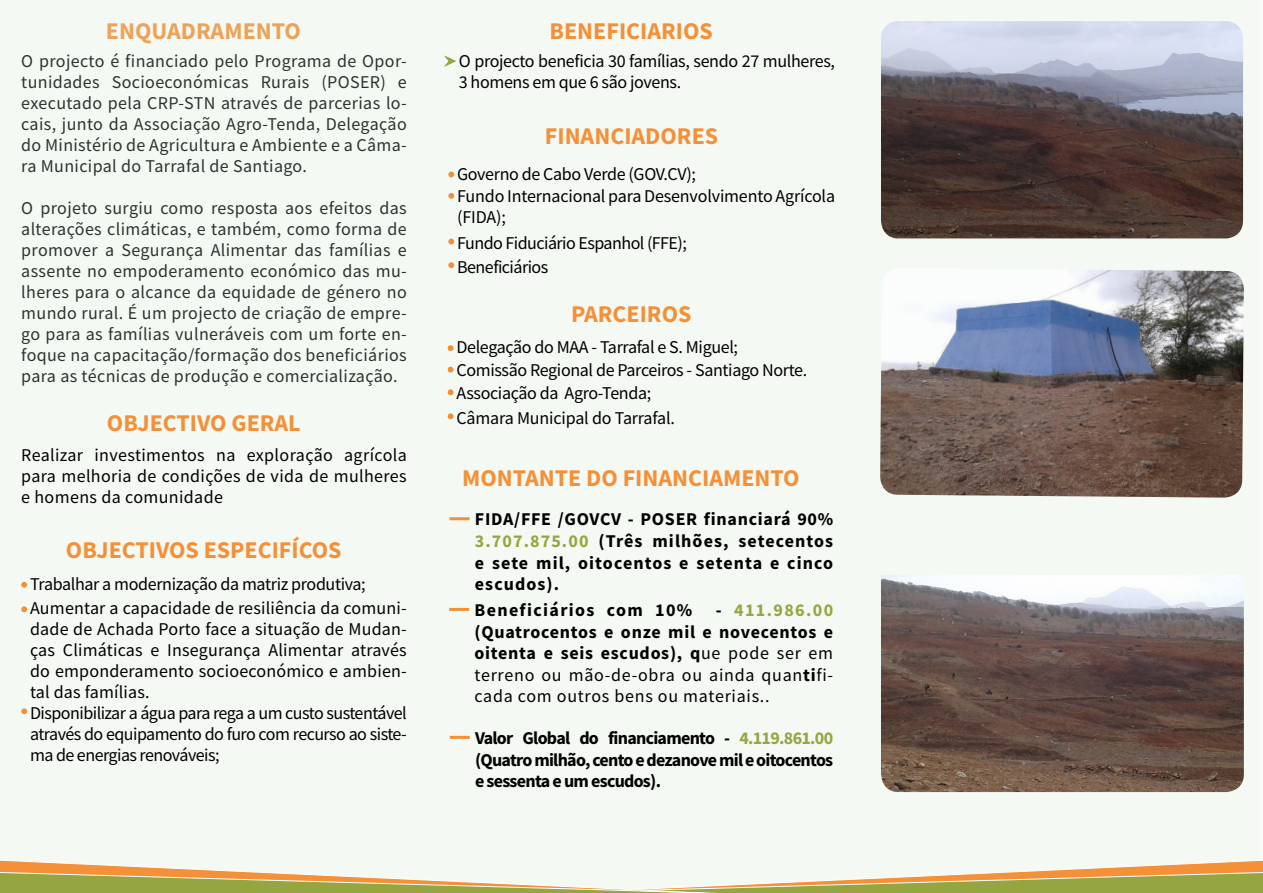
<style>
.page{position:relative;width:1263px;height:893px;background:#fff}
.page>*{position:absolute;margin:0;border:0;box-sizing:border-box;transform-origin:0 0}
.t1{font:700 24px "Source Sans Pro";color:#f49037}
.t2{font:18px/21px "Source Sans Pro";letter-spacing:-.02em;color:#000;text-align:justify}
.t3{font:700 18px/21.6px "Source Sans Pro";letter-spacing:.04em;color:#000;text-align:justify}
.t4{font:700 18px "Source Sans Pro";letter-spacing:.075em;color:#000}
.s1{color:#95a641}
.s2{font-weight:700}
.s3{font-weight:700;color:#95a641}
</style>
<div class="page">
<div style="left:1px;top:1px;width:1261px;height:891px;background:#f5f9f4"></div>
<hr style="left:450px;top:517px;width:20px;height:3px;background:#f49037">
<hr style="left:449px;top:608px;width:20px;height:3px;background:#f49037">
<hr style="left:450px;top:736px;width:20px;height:3px;background:#f49037">
<svg style="left:0;top:860px;width:1263px;height:33px"></svg>
<svg style="left:21px;top:582px;width:6px;height:6px"></svg>
<svg style="left:448px;top:171px;width:6px;height:6px"></svg>
<svg style="left:448px;top:345px;width:5px;height:6px"></svg>
<svg style="left:21px;top:606px;width:6px;height:6px"></svg>
<svg style="left:448px;top:193px;width:6px;height:6px"></svg>
<svg style="left:448px;top:367px;width:5px;height:6px"></svg>
<svg style="left:448px;top:389px;width:5px;height:6px"></svg>
<svg style="left:21px;top:708px;width:6px;height:6px"></svg>
<svg style="left:448px;top:239px;width:6px;height:5px"></svg>
<svg style="left:448px;top:413px;width:5px;height:6px"></svg>
<svg style="left:448px;top:262px;width:6px;height:6px"></svg>
<svg style="left:444px;top:56px;width:12px;height:11px"></svg>
<img style="left:881px;top:21px;width:362px;height:217px">
<img style="left:880px;top:270px;width:364px;height:228px">
<img style="left:881px;top:575px;width:363px;height:217px">
<p class="t1" style="left:106px;top:15px;width:196px">ENQUADRAMENTO</p>
<p class="t2" style="left:21px;top:51px;width:387px">O projecto é financiado pelo Programa de Opor&shy;tunidades Socioeconómicas Rurais (POSER) e executado pela CRP-STN através de parcerias lo&shy;cais, junto da Associação Agro-Tenda, Delegação do Ministério de Agricultura e Ambiente e a Câma&shy;ra Municipal do Tarrafal de Santiago.</p>
<p class="t2" style="left:21px;top:198px;width:387px">O projeto surgiu como resposta aos efeitos das alterações climáticas, e também, como forma de promover a Segurança Alimentar das famílias e assente no empoderamento económico das mu&shy;lheres para o alcance da equidade de género no mundo rural. É um projecto de criação de empre&shy;go para as famílias vulneráveis com um forte en&shy;foque na capacitação/formação dos beneficiários para as técnicas de produção e comercialização.</p>
<p class="t1" style="left:107px;top:407px;width:195px">OBJECTIVO GERAL</p>
<p class="t2" style="left:21px;top:444px;width:387px">Realizar investimentos na exploração agrícola para melhoria de condições de vida de mulheres e homens da comunidade</p>
<p class="t1" style="left:66px;top:533px;width:277px">OBJECTIVOS ESPECIFÍCOS</p>
<p class="t2" style="left:30px;top:573px;width:337px">Trabalhar a modernização da matriz produtiva;</p>
<p class="t2" style="left:30px;top:597px;width:378px">Aumentar a capacidade de resiliência da comuni&shy;dade de Achada Porto face a situação de Mudan&shy;ças Climáticas e Insegurança Alimentar através do emponderamento socioeconómico e ambien&shy;tal das famílias.</p>
<p class="t2" style="left:30px;top:702px;width:378px">Disponibilizar a água para rega a um custo sustentável através do equipamento do furo com recurso ao siste&shy;ma de energias renováveis;</p>
<p class="t1" style="left:550px;top:15px;width:165px">BENEFICIARIOS</p>
<p class="t2" style="left:459px;top:51px;width:378px">O projecto beneficia 30 famílias, sendo 27 mulheres,<br>3 homens em que 6 são jovens.</p>
<p class="t1" style="left:545px;top:120px;width:175px">FINANCIADORES</p>
<p class="t2" style="left:457px;top:163px;width:240px">Governo de Cabo Verde (GOV.CV);</p>
<p class="t2" style="left:457px;top:186px;width:379px">Fundo Internacional para Desenvolvimento Agrícola (FIDA);</p>
<p class="t2" style="left:457px;top:232px;width:231px">Fundo Fiduciário Espanhol (FFE);</p>
<p class="t2" style="left:457px;top:256px;width:93px">Beneficiários</p>
<p class="t1" style="left:571px;top:297px;width:122px">PARCEIROS</p>
<p class="t2" style="left:456px;top:337px;width:283px">Delegação do MAA - Tarrafal e S. Miguel;</p>
<p class="t2" style="left:456px;top:360px;width:352px">Comissão Regional de Parceiros - Santiago Norte.</p>
<p class="t2" style="left:456px;top:382px;width:196px">Associação da Agro-Tenda;</p>
<p class="t2" style="left:456px;top:407px;width:220px">Câmara Municipal do Tarrafal.</p>
<p class="t1" style="left:462px;top:462px;width:339px">MONTANTE DO FINANCIAMENTO</p>
<p class="t3" style="left:475px;top:508px;width:360px">FIDA/FFE /GOVCV - POSER financiará 90% <span class="s1">3.707.875.00</span> (Três milhões, setecentos e sete mil, oitocentos e setenta e cinco escudos).</p>
<p class="t4" style="left:474px;top:598px;width:219px">Beneficiários com 10%</p>
<p class="t2" style="left:474px;top:599px;width:360px;line-height:21.6px;text-indent:241px"><span class="s2">-</span> <span class="s3">411.986.00 </span><span class="s2">(Quatrocentos e onze mil e novecentos e oitenta e seis escudos), q</span>ue pode ser em terreno ou mão-de-obra ou ainda quan<span class="s2">ti</span>fi&shy;cada com outros bens ou materiais..</p>
<p class="t3" style="left:475px;top:727px;width:360px">Valor Global do financiamento - <span class="s1">4.119.861.00 </span>(Quatro milhão, cento e dezanove mil e oitocentos e sessenta e um escudos).</p>
</div>
